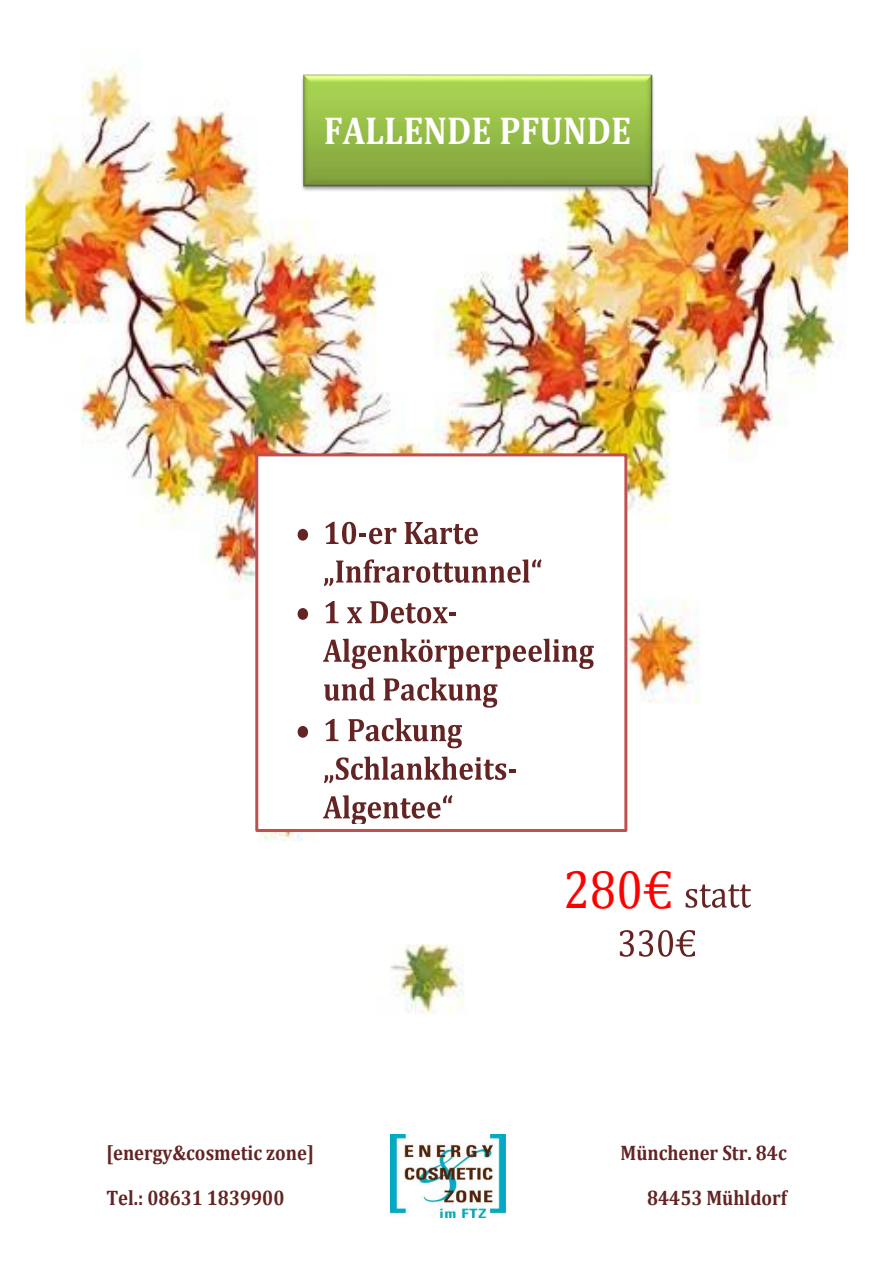
<style>
.page{position:relative;width:893px;height:1263px;background:#fff}
.page>*{position:absolute;margin:0;border:0;box-sizing:border-box;transform-origin:0 0}
.t1{font:54px "Cambria";color:#f00;scale:.89 1}
.t2{font:700 39px "Cambria";color:#fff;scale:.88 1}
.t3{font:700 21px "Cambria";color:#632423;scale:.89 1}
</style>
<div class="page">
<img style="left:390px;top:1134px;width:115px;height:83px">
<img style="left:26px;top:67px;width:821px;height:947px">
<div style="left:257px;top:455px;width:369px;height:375px;background:#fff"></div>
<div style="left:255px;top:453px;width:372px;height:379px;border:3px solid #c0504d"></div>
<svg style="left:298px;top:529px;width:10px;height:12px"></svg>
<svg style="left:325px;top:522px;width:153px;height:22px"></svg>
<svg style="left:324px;top:559px;width:218px;height:27px"></svg>
<svg style="left:298px;top:608px;width:10px;height:12px"></svg>
<svg style="left:325px;top:601px;width:14px;height:22px"></svg>
<svg style="left:347px;top:601px;width:109px;height:22px"></svg>
<svg style="left:323px;top:639px;width:271px;height:30px"></svg>
<svg style="left:324px;top:677px;width:173px;height:31px"></svg>
<svg style="left:298px;top:726px;width:10px;height:12px"></svg>
<svg style="left:325px;top:718px;width:137px;height:30px"></svg>
<svg style="left:324px;top:757px;width:192px;height:26px"></svg>
<svg style="left:323px;top:795px;width:129px;height:28px"></svg>
<img style="left:299px;top:72px;width:357px;height:121px">
<div style="left:535px;top:848px;width:244px;height:125px;background:#fff"></div>
<svg style="left:686px;top:884px;width:65px;height:24px"></svg>
<svg style="left:620px;top:930px;width:75px;height:27px"></svg>
<h2 class="t2" style="left:324px;top:103px;width:351px">FALLENDE PFUNDE</h2>
<h1 class="t1" style="left:563px;top:857px;width:125px">280€</h1>
<p class="t3" style="left:106px;top:1138px;width:235px">[energy&amp;cosmetic zone]</p>
<p class="t3" style="left:621px;top:1138px;width:188px">Münchener Str. 84c</p>
<p class="t3" style="left:106px;top:1183px;width:201px">Tel.: 08631 1839900</p>
<p class="t3" style="left:647px;top:1183px;width:158px">84453 Mühldorf</p>
</div>
